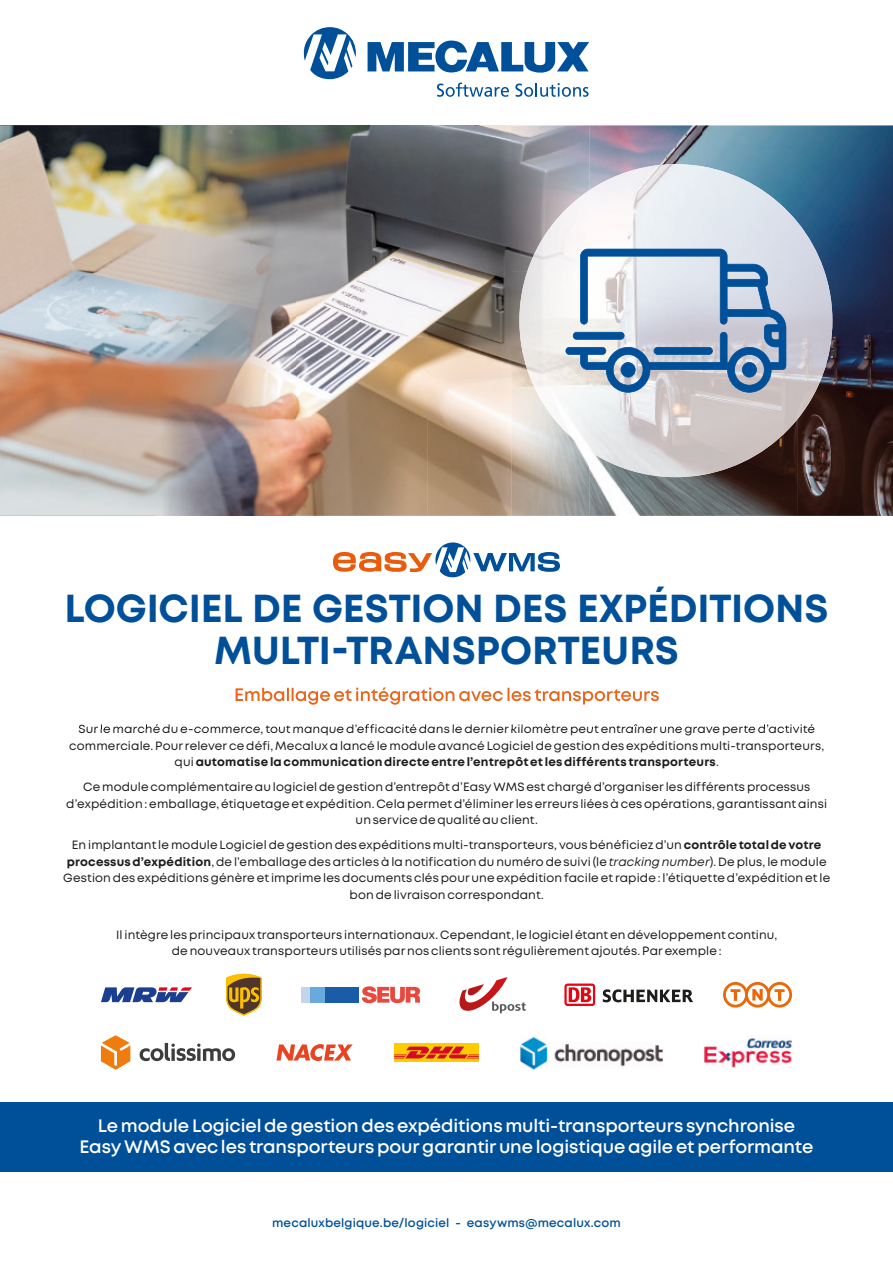
<style>
.page{position:relative;width:893px;height:1263px;background:#fff}
.page>*{position:absolute;margin:0;border:0;box-sizing:border-box;transform-origin:0 0}
.t1{font:700 39px/42px "Mont";letter-spacing:-.005em;color:#005099;text-align:center}
.t2{font:600 18px/21px "Mont";letter-spacing:-.005em;color:#fff;text-align:center}
.t3{font:12px/16.5px "Mont";letter-spacing:.01em;color:#1d1d1b;text-align:center}
.t4{font:600 12px "Mont";letter-spacing:.015em;color:#005099}
.s1{font-weight:700}
.s2{font-style:italic}
</style>
<div class="page">
<div style="left:0;top:1101px;width:893px;height:70px;background:#005099"></div>
<img style="left:0;top:125px;width:158px;height:391px">
<img style="left:702px;top:125px;width:191px;height:98px">
<img style="left:589px;top:125px;width:113px;height:39px">
<img style="left:798px;top:223px;width:95px;height:293px">
<img style="left:702px;top:477px;width:96px;height:39px">
<img style="left:589px;top:477px;width:65px;height:39px">
<img style="left:654px;top:477px;width:48px;height:39px">
<img style="left:79px;top:724px;width:735px;height:4px">
<img style="left:236px;top:687px;width:423px;height:18px">
<img style="left:296px;top:125px;width:131px;height:293px">
<img style="left:427px;top:125px;width:84px;height:244px">
<img style="left:427px;top:369px;width:84px;height:147px">
<img style="left:296px;top:418px;width:132px;height:98px">
<img style="left:158px;top:125px;width:138px;height:391px">
<img style="left:511px;top:125px;width:78px;height:147px">
<img style="left:511px;top:272px;width:39px;height:244px">
<img style="left:550px;top:451px;width:39px;height:65px">
<img style="left:589px;top:164px;width:243px;height:209px">
<img style="left:589px;top:373px;width:234px;height:104px">
<img style="left:519px;top:190px;width:70px;height:261px">
<svg style="left:565px;top:249px;width:221px;height:144px;background:#a3b7ce"></svg>
<svg style="left:226px;top:973px;width:36px;height:43px;background:#ad8b3e"></svg>
<div style="left:394px;top:1043px;width:85px;height:19px;background:linear-gradient(to right,#fc0,#fc0)"></div>
<svg style="left:394px;top:1046px;width:85px;height:12px"></svg>
<svg style="left:362px;top:986px;width:58px;height:17px"></svg>
<div style="left:301px;top:987px;width:11px;height:16px;background:#c2d5ed"></div>
<div style="left:310px;top:987px;width:16px;height:16px;background:#6aa9dd"></div>
<div style="left:325px;top:987px;width:33px;height:16px;background:#195da9"></div>
<svg style="left:603px;top:989px;width:90px;height:13px"></svg>
<svg style="left:564px;top:983px;width:31px;height:23px"></svg>
<svg style="left:101px;top:987px;width:91px;height:15px"></svg>
<svg style="left:723px;top:982px;width:69px;height:25px"></svg>
<svg style="left:276px;top:1044px;width:77px;height:17px"></svg>
<svg style="left:459px;top:977px;width:67px;height:36px"></svg>
<svg style="left:101px;top:1035px;width:29px;height:35px"></svg>
<svg style="left:140px;top:1043px;width:95px;height:18px"></svg>
<img style="left:704px;top:1038px;width:88px;height:30px">
<img style="left:520px;top:1037px;width:142px;height:33px">
<svg style="left:437px;top:83px;width:72px;height:14px"></svg>
<svg style="left:515px;top:83px;width:74px;height:14px"></svg>
<svg style="left:303px;top:27px;width:53px;height:52px"></svg>
<svg style="left:368px;top:41px;width:221px;height:32px"></svg>
<svg style="left:333px;top:542px;width:227px;height:35px"></svg>
<h1 class="t1" style="left:64px;top:587px;width:766px">LOGICIEL DE GESTION DES EXPÉDITIONS<br>MULTI-TRANSPORTEURS</h1>
<p class="t3" style="left:69px;top:721px;width:757px">Sur le marché du e-commerce, tout manque d’efficacité dans le dernier kilomètre peut entraîner une grave perte d’activité commerciale. Pour relever ce défi, Mecalux a lancé le module avancé Logiciel de gestion des expéditions multi-transporteurs, qui <span class="s1">automatise la communication directe entre l’entrepôt et les différents transporteurs</span>.</p>
<p class="t3" style="left:66px;top:779px;width:762px">Ce module complémentaire au logiciel de gestion d’entrepôt d’Easy WMS est chargé d’organiser les différents processus d’expédition : emballage, étiquetage et expédition. Cela permet d’éliminer les erreurs liées à ces opérations, garantissant ainsi un service de qualité au client.</p>
<p class="t3" style="left:63px;top:837px;width:768px">En implantant le module Logiciel de gestion des expéditions multi-transporteurs, vous bénéficiez d’un <span class="s1">contrôle total de votre processus d’expédition</span>, de l’emballage des articles à la notification du numéro de suivi (le <span class="s2">tracking number</span>). De plus, le module Gestion des expéditions génère et imprime les documents clés pour une expédition facile et rapide : l’étiquette d’expédition et le bon de livraison correspondant.</p>
<p class="t3" style="left:116px;top:926px;width:663px">Il intègre les principaux transporteurs internationaux. Cependant, le logiciel étant en développement continu, de nouveaux transporteurs utilisés par nos clients sont régulièrement ajoutés. Par exemple :</p>
<h2 class="t2" style="left:80px;top:1115px;width:735px">Le module Logiciel de gestion des expéditions multi‑transporteurs synchronise<br>Easy WMS avec les transporteurs pour garantir une logistique agile et performante</h2>
<p class="t4" style="left:272px;top:1215px;width:350px">mecaluxbelgique.be/logiciel ‑ easywms@mecalux.com</p>
</div>
